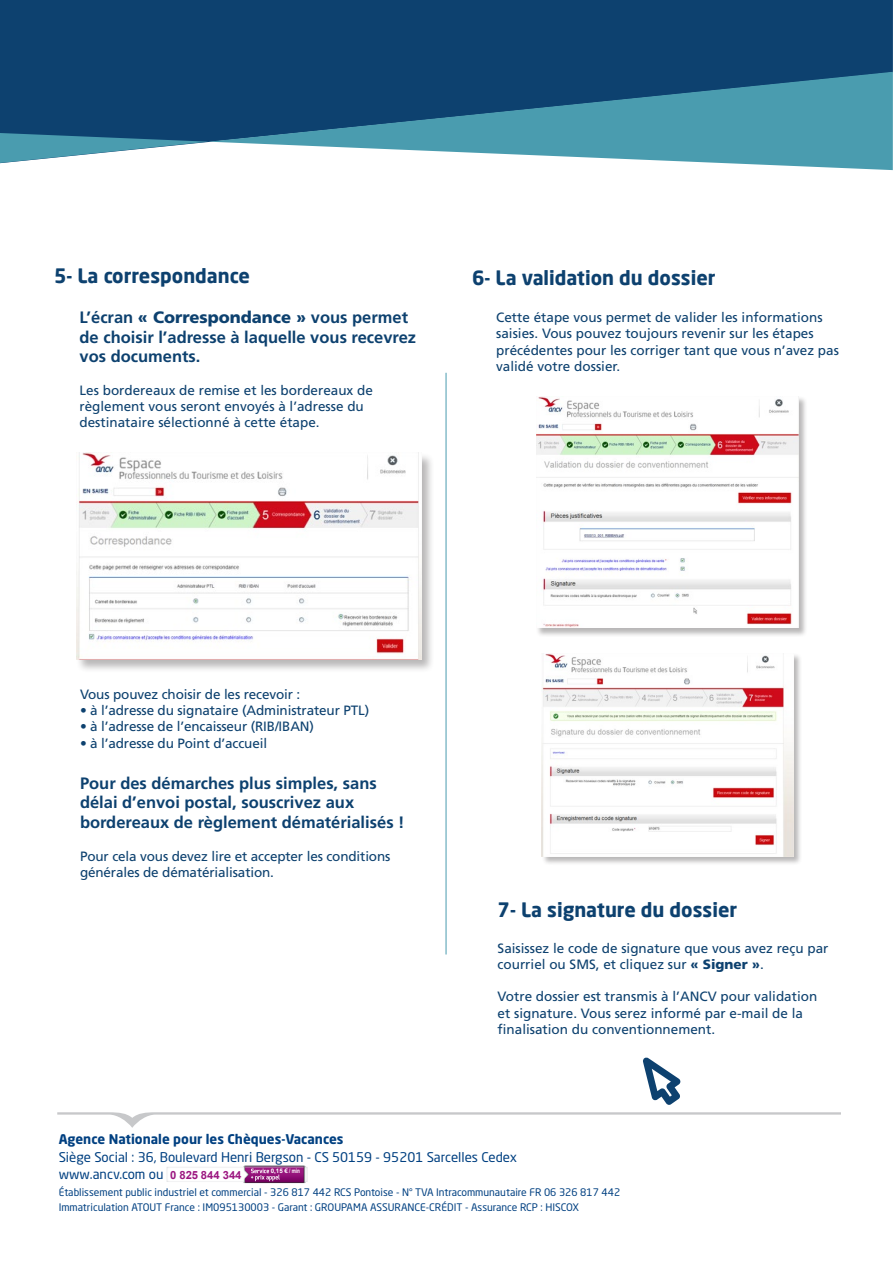
<style>
.page{position:relative;width:893px;height:1263px;background:#fff}
.page>*{position:absolute;margin:0;border:0;box-sizing:border-box;transform-origin:0 0}
.t1{font:700 19.5px "Neo Sans Pro";color:#0d416f}
.t2{font:700 16.5px/19.8px "Frutiger LT Std";color:#0d416f}
.t3{font:13.5px/16.2px "Frutiger LT Std";color:#0d416f}
.t4{font:13.2px/16.4px "Neo Sans Std";color:#014081}
.t5{font:700 13.2px "Neo Sans Std";color:#014081}
.t6{font:10.35px/14.7px "Neo Sans Std";color:#014081}
.t7{font:700 6.15px "Arial";color:#fff}
.s1{font-weight:900}
.s2{font-family:"Arial";font-weight:700;font-size:11.25px;color:#9c1881}
</style>
<div class="page">
<div style="left:0;top:0;width:893px;height:72px;background:#0d416f"></div>
<svg style="left:0;top:72px;width:893px;height:98px"></svg>
<div style="left:76px;top:452px;width:358px;height:220px;background:#231f20;opacity:.32"></div>
<img style="left:76px;top:453px;width:345px;height:206px">
<div style="left:536px;top:396px;width:271px;height:241px;background:#231f20;opacity:.32"></div>
<img style="left:536px;top:397px;width:263px;height:231px">
<div style="left:541px;top:653px;width:261px;height:212px;background:#231f20;opacity:.32"></div>
<img style="left:542px;top:653px;width:251px;height:203px">
<hr style="left:446px;top:373px;width:1px;height:581px;background:#4a9caf">
<img style="left:167px;top:1167px;width:140px;height:15px">
<img style="left:244px;top:1165px;width:61px;height:19px">
<img style="left:244px;top:1167px;width:61px;height:15px">
<svg style="left:245px;top:1166px;width:59px;height:16px"></svg>
<svg style="left:57px;top:1112px;width:783px;height:16px"></svg>
<svg style="left:643px;top:1057px;width:37px;height:48px"></svg>
<h1 class="t1" style="left:54px;top:263px;width:198px">5- La correspondance</h1>
<h1 class="t1" style="left:472px;top:265px;width:245px">6- La validation du dossier</h1>
<p class="t2" style="left:80px;top:307px;width:338px">L’écran <span class="s1">« Correspondance »</span> vous permet de choisir l’adresse à laquelle vous recevrez vos documents.</p>
<p class="t3" style="left:80px;top:382px;width:295px">Les bordereaux de remise et les bordereaux de règlement vous seront envoyés à l’adresse du destinataire sélectionné à cette étape.</p>
<p class="t3" style="left:496px;top:310px;width:344px">Cette étape vous permet de valider les informations saisies. Vous pouvez toujours revenir sur les étapes précédentes pour les corriger tant que vous n’avez pas validé votre dossier.</p>
<p class="t3" style="left:80px;top:686px;width:222px">Vous pouvez choisir de les recevoir :</p>
<p class="t3" style="left:80px;top:702px;width:291px">• à l’adresse du signataire (Administrateur PTL)</p>
<p class="t3" style="left:80px;top:719px;width:236px">• à l’adresse de l’encaisseur (RIB/IBAN)</p>
<p class="t3" style="left:80px;top:735px;width:189px">• à l’adresse du Point d’accueil</p>
<p class="t2" style="left:80px;top:773px;width:326px">Pour des démarches plus simples, sans délai d’envoi postal, souscrivez aux bordereaux de règlement dématérialisés !</p>
<p class="t3" style="left:80px;top:848px;width:312px">Pour cela vous devez lire et accepter les conditions générales de dématérialisation.</p>
<h1 class="t1" style="left:498px;top:897px;width:241px">7- La signature du dossier</h1>
<p class="t3" style="left:498px;top:940px;width:332px">Saisissez le code de signature que vous avez reçu par courriel ou SMS, et cliquez sur <span class="s1">« Signer »</span>.</p>
<p class="t3" style="left:498px;top:989px;width:321px">Votre dossier est transmis à l’ANCV pour validation et signature. Vous serez informé par e-mail de la finalisation du conventionnement.</p>
<p class="t5" style="left:59px;top:1131px;width:286px">Agence Nationale pour les Chèques-Vacances</p>
<p class="t4" style="left:59px;top:1149px;width:460px">Siège Social : 36, Boulevard Henri Bergson - CS 50159 - 95201 Sarcelles Cedex www.ancv.com ou <span class="s2">0 825 844 344</span></p>
<p class="t7" style="left:271px;top:1167px;width:31px">0,15 € / min</p>
<p class="t6" style="left:59px;top:1184px;width:563px">Établissement public industriel et commercial - 326 817 442 RCS Pontoise - N° TVA Intracommunautaire FR 06 326 817 442<br>Immatriculation ATOUT France : IM095130003 - Garant : GROUPAMA ASSURANCE-CRÉDIT - Assurance RCP : HISCOX</p>
</div>
